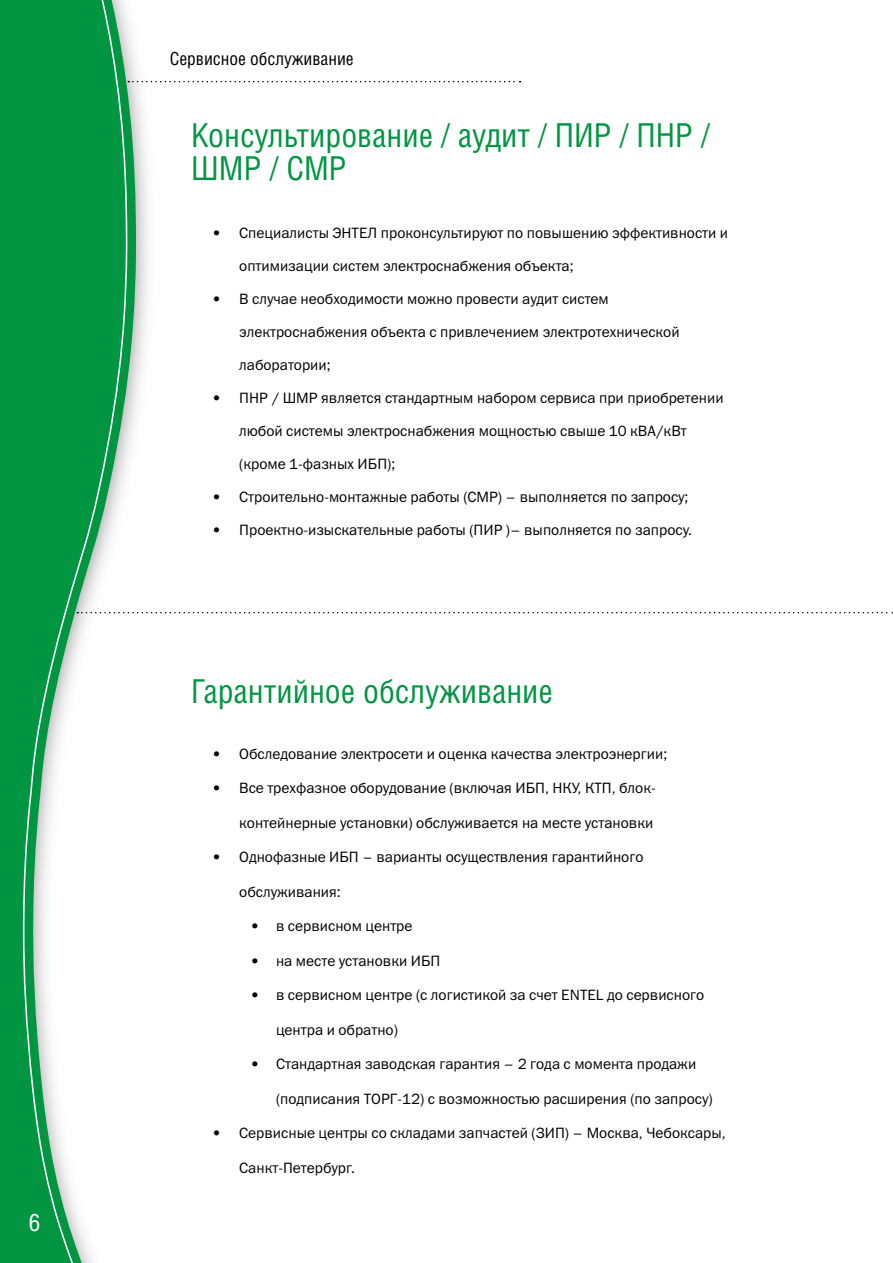
<style>
.page{position:relative;width:893px;height:1263px;background:#fff}
.page>*{position:absolute;margin:0;border:0;box-sizing:border-box;transform-origin:0 0}
.t1{font:33px/33px "Helios Cond C";color:#009641}
.t2{font:24px "Helios Cond C";color:#fff}
.t3{font:18px "Helios Cond C";color:#000}
.t4{font:15px "Franklin Gothic Book C";color:#000}
</style>
<div class="page">
<svg style="left:0;top:0;width:136px;height:1263px;fill:#009641"></svg>
<svg style="left:23px;top:0;width:104px;height:1263px;fill:#009641"></svg>
<svg style="left:128px;top:81px;width:393px;height:1px"></svg>
<svg style="left:77px;top:612px;width:816px;height:1px"></svg>
<h2 class="t2" style="left:29px;top:1208px;width:13px">6</h2>
<p class="t3" style="left:170px;top:48px;width:186px">Сервисное обслуживание</p>
<h1 class="t1" style="left:191px;top:118px;width:520px">Консультирование / аудит / ПИР / ПНР /<br>ШМР / СМР</h1>
<p class="t4" style="left:212px;top:225px;width:517px">• Специалисты ЭНТЕЛ проконсультируют по повышению эффективности и</p>
<p class="t4" style="left:239px;top:258px;width:336px">оптимизации систем электроснабжения объекта;</p>
<p class="t4" style="left:212px;top:291px;width:398px">• В случае необходимости можно провести аудит систем</p>
<p class="t4" style="left:239px;top:324px;width:442px">электроснабжения объекта с привлечением электротехнической</p>
<p class="t4" style="left:239px;top:357px;width:93px">лаборатории;</p>
<p class="t4" style="left:212px;top:390px;width:513px">• ПНР / ШМР является стандартным набором сервиса при приобретении</p>
<p class="t4" style="left:239px;top:423px;width:449px">любой системы электроснабжения мощностью свыше 10 кВА/кВт</p>
<p class="t4" style="left:239px;top:456px;width:158px">(кроме 1-фазных ИБП);</p>
<p class="t4" style="left:212px;top:489px;width:478px">• Строительно-монтажные работы (СМР) – выполняется по запросу;</p>
<p class="t4" style="left:212px;top:522px;width:481px">• Проектно-изыскательные работы (ПИР )– выполняется по запросу.</p>
<h1 class="t1" style="left:191px;top:674px;width:363px">Гарантийное обслуживание</h1>
<p class="t4" style="left:212px;top:745px;width:456px">• Обследование электросети и оценка качества электроэнергии;</p>
<p class="t4" style="left:212px;top:779px;width:445px">• Все трехфазное оборудование (включая ИБП, НКУ, КТП, блок-</p>
<p class="t4" style="left:239px;top:814px;width:416px">контейнерные установки) обслуживается на месте установки</p>
<p class="t4" style="left:212px;top:848px;width:433px">• Однофазные ИБП – варианты осуществления гарантийного</p>
<p class="t4" style="left:239px;top:883px;width:103px">обслуживания:</p>
<p class="t4" style="left:250px;top:917px;width:164px">• в сервисном центре</p>
<p class="t4" style="left:250px;top:952px;width:191px">• на месте установки ИБП</p>
<p class="t4" style="left:250px;top:986px;width:455px">• в сервисном центре (с логистикой за счет ENTEL до сервисного</p>
<p class="t4" style="left:276px;top:1021px;width:123px">центра и обратно)</p>
<p class="t4" style="left:250px;top:1055px;width:447px">• Стандартная заводская гарантия – 2 года с момента продажи</p>
<p class="t4" style="left:276px;top:1090px;width:438px">(подписания ТОРГ-12) с возможностью расширения (по запросу)</p>
<p class="t4" style="left:212px;top:1124px;width:515px">• Сервисные центры со складами запчастей (ЗИП) – Москва, Чебоксары,</p>
<p class="t4" style="left:239px;top:1159px;width:117px">Санкт-Петербург.</p>
</div>
